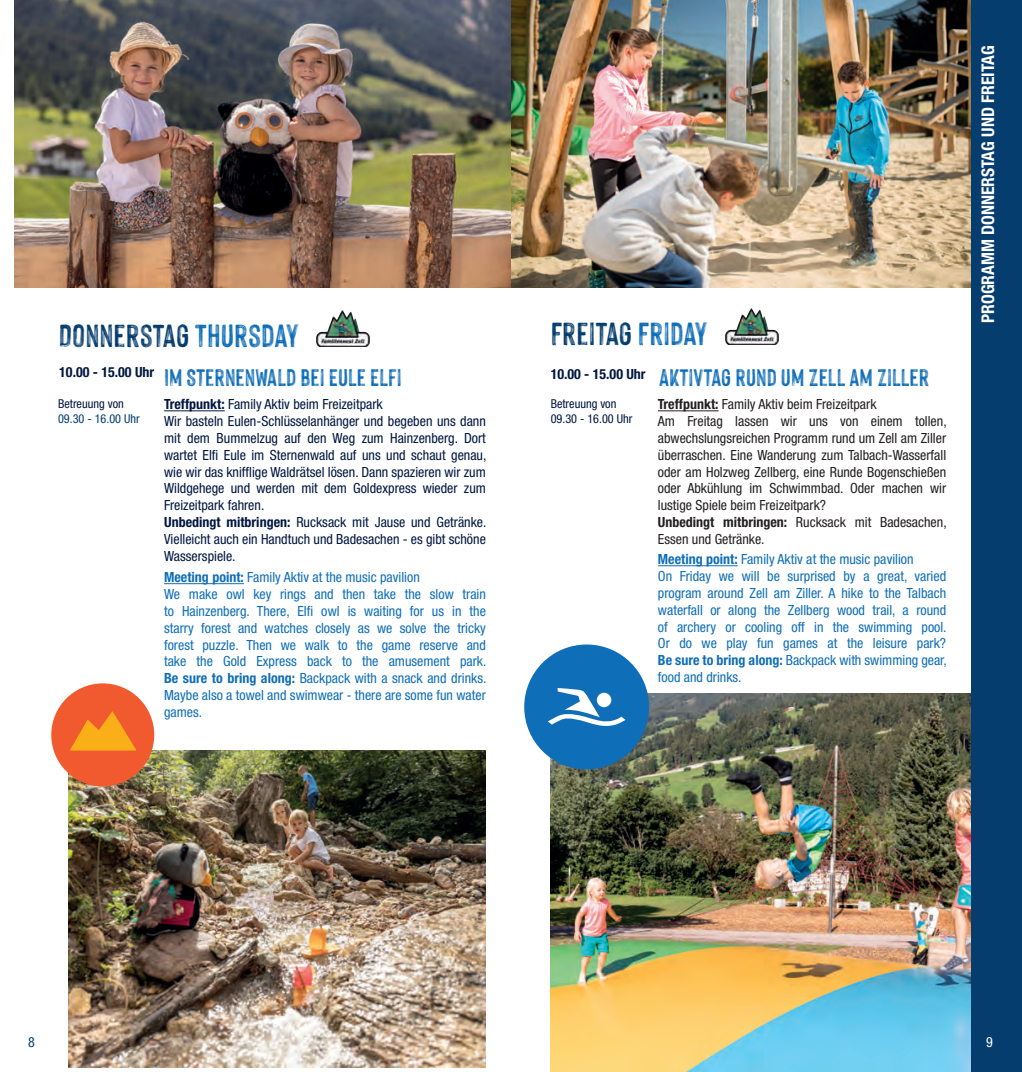
<style>
.page{position:relative;width:1022px;height:1072px;background:#fff}
.page>*{position:absolute;margin:0;border:0;box-sizing:border-box;transform-origin:0 0}
.t1{font:35px "Hackney Personal Use Only";color:#053d6e}
.t2{font:26.25px "Hackney Personal Use Only";color:#0f6eb8}
.t3{font:700 condensed 17.5px "Helvetica Neue LT Pro";color:#fff}
.t4{font:condensed 14px/16.8px "Helvetica Neue LT Pro";color:#0f6eb8}
.t5{font:condensed 14px/16.8px "Helvetica Neue LT Pro";color:#001740}
.t6{font:condensed 14px/16.8px "Helvetica Neue LT Pro";color:#231f20}
.t7{font:700 condensed 14px "Helvetica Neue LT Pro";color:#001740}
.t8{font:condensed 14px "Helvetica Neue LT Pro";color:#053d6e}
.t9{font:condensed 14px "Helvetica Neue LT Pro";color:#fff}
.t10{font:condensed 12.25px "Helvetica Neue LT Pro";color:#001740}
.t11{font:condensed 12.25px "Helvetica Neue LT Pro";color:#053d6e}
.s1{color:#0f6eb8}
.s2{font-weight:700}
</style>
<div class="page">
<img style="left:551px;top:693px;width:420px;height:378px">
<img style="left:15px;top:0;width:956px;height:288px">
<img style="left:69px;top:750px;width:417px;height:317px">
<div style="left:971px;top:0;width:51px;height:1071px;background:#053d6e"></div>
<hr style="left:164px;top:410px;width:61px;height:1px;background:#001740">
<hr style="left:658px;top:410px;width:60px;height:1px;background:#231f20">
<img style="left:316px;top:310px;width:54px;height:37px">
<hr style="left:164px;top:583px;width:80px;height:1px;background:#0f6eb8">
<hr style="left:658px;top:565px;width:80px;height:1px;background:#0f6eb8">
<img style="left:725px;top:308px;width:54px;height:37px">
<svg style="left:648px;top:693px;width:1px;height:76px"></svg>
<div style="left:524px;top:644px;width:125px;height:125px;background:#0f6eb8;border-radius:50%"></div>
<svg style="left:548px;top:688px;width:77px;height:38px"></svg>
<div style="left:597px;top:692px;width:14px;height:15px;background:#fff;border-radius:50%"></div>
<div style="left:51px;top:683px;width:103px;height:103px;background:#f1592f;border-radius:50%"></div>
<svg style="left:70px;top:711px;width:66px;height:39px"></svg>
<h1 class="t1" style="left:58px;top:316px;width:242px">DONNERSTAG <span class="s1">THURSDAY</span></h1>
<h1 class="t1" style="left:551px;top:314px;width:159px">FREITAG <span class="s1">FRIDAY</span></h1>
<p class="t7" style="left:59px;top:363px;width:96px">10.00 - 15.00 Uhr</p>
<p class="t11" style="left:58px;top:412px;width:83px">09.30 - 16.00 Uhr</p>
<p class="t10" style="left:58px;top:396px;width:67px">Betreuung von</p>
<h2 class="t2" style="left:164px;top:364px;width:239px">IM STERNENWALD BEI EULE ELFI</h2>
<h2 class="t2" style="left:659px;top:363px;width:272px">AKTIVTAG RUND UM ZELL AM ZILLER</h2>
<p class="t5" style="left:164px;top:396px;width:324px"><span class="s2">Treffpunkt:</span> Family Aktiv beim Freizeitpark<br>Wir basteln Eulen-Schlüsselanhänger und begeben uns dann mit dem Bummelzug auf den Weg zum Hainzenberg. Dort wartet Elfi Eule im Sternenwald auf uns und schaut genau, wie wir das knifflige Waldrätsel lösen. Dann spazieren wir zum Wildgehege und werden mit dem Goldexpress wieder zum Freizeitpark fahren.<br><span class="s2">Unbedingt mitbringen:</span> Rucksack mit Jause und Getränke.<br>Vielleicht auch ein Handtuch und Badesachen - es gibt schöne Wasserspiele.</p>
<p class="t6" style="left:658px;top:396px;width:290px"><span class="s2">Treffpunkt:</span> Family Aktiv beim Freizeitpark<br>Am Freitag lassen wir uns von einem tollen, abwechslungsreichen Programm rund um Zell am Ziller überraschen. Eine Wanderung zum Talbach-Wasserfall oder am Holzweg Zellberg, eine Runde Bogenschießen oder Abkühlung im Schwimmbad. Oder machen wir lustige Spiele beim Freizeitpark?<br><span class="s2">Unbedingt mitbringen:</span> Rucksack mit Badesachen, Essen und Getränke.</p>
<p class="t7" style="left:551px;top:366px;width:96px">10.00 - 15.00 Uhr</p>
<p class="t10" style="left:551px;top:412px;width:83px">09.30 - 16.00 Uhr</p>
<p class="t10" style="left:551px;top:396px;width:67px">Betreuung von</p>
<p class="t4" style="left:658px;top:551px;width:290px"><span class="s2">Meeting point:</span> Family Aktiv at the music pavilion<br>On Friday we will be surprised by a great, varied program around Zell am Ziller. A hike to the Talbach waterfall or along the Zellberg wood trail, a round of archery or cooling off in the swimming pool.<br>Or do we play fun games at the leisure park?<br><span class="s2">Be sure to bring along:</span> Backpack with swimming gear, food and drinks.</p>
<p class="t4" style="left:164px;top:569px;width:324px"><span class="s2">Meeting point:</span> Family Aktiv at the music pavilion<br>We make owl key rings and then take the slow train to Hainzenberg. There, Elfi owl is waiting for us in the starry forest and watches closely as we solve the tricky forest puzzle. Then we walk to the game reserve and take the Gold Express back to the amusement park.<br><span class="s2">Be sure to bring along:</span> Backpack with a snack and drinks.<br>Maybe also a towel and swimwear - there are some fun water games.</p>
<p class="t3" style="left:977px;top:323px;width:279px;rotate:-90deg">PROGRAMM DONNERSTAG UND FREITAG</p>
<p class="t8" style="left:28px;top:1034px;width:8px">8</p>
<p class="t9" style="left:986px;top:1034px;width:8px">9</p>
</div>
